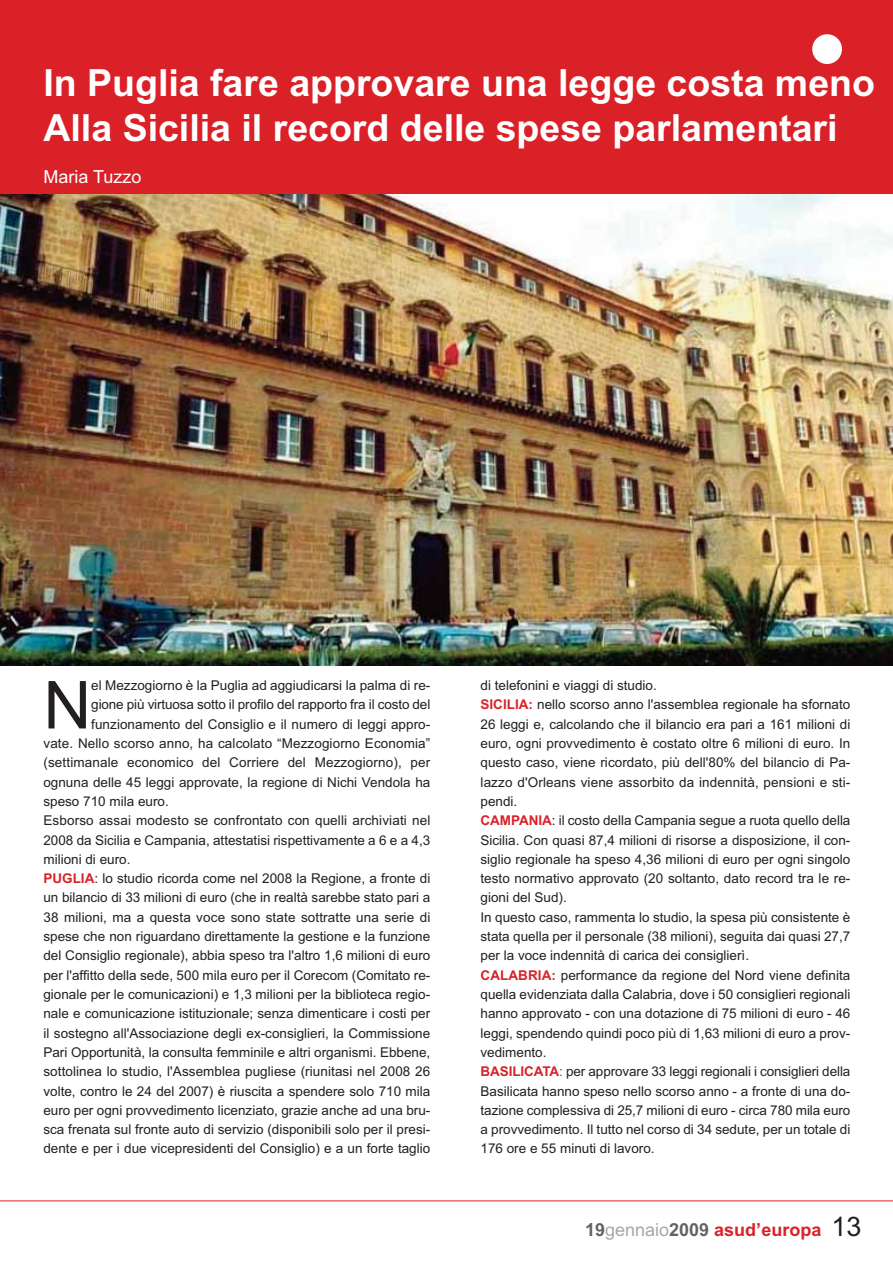
<style>
.page{position:relative;width:893px;height:1263px;background:#fff}
.page>*{position:absolute;margin:0;border:0;box-sizing:border-box;transform-origin:0 0}
.t1{font:66.15px "Arial";color:#231f20}
.t2{font:700 37.5px/45px "Arial";color:#fff}
.t3{font:700 18px "Arial";color:#da2128}
.t4{font:18px "Arial";color:#fff}
.t5{font:13.5px/19.4px "Arial";color:#231f20}
.s1{font-weight:700;color:#da2128}
.s2{color:#da2128}
.s3{color:#656262}
.s4{font-weight:400;color:#a9a7a6}
.s5{font-weight:400;font-size:27px;color:#231f20}
</style>
<div class="page">
<div style="left:0;top:0;width:892px;height:194px;background:#da2128"></div>
<hr style="left:0;top:1201px;width:892px;height:1px;background:#da2128">
<div style="left:812px;top:34px;width:30px;height:30px;background:#fff;border-radius:50%"></div>
<img style="left:0;top:194px;width:892px;height:472px">
<h2 class="t2" style="left:43px;top:64px;width:833px">In Puglia fare approvare una legge costa meno<br>Alla Sicilia il record delle spese parlamentari</h2>
<h3 class="t4" style="left:43px;top:171px;width:99px">Maria Tuzzo</h3>
<h1 class="t1" style="left:43px;top:681px;width:49px">N</h1>
<p class="t5" style="left:91px;top:677px;width:340px">el Mezzogiorno è la Puglia ad aggiudicarsi la palma di re-</p>
<p class="t5" style="left:91px;top:696px;width:340px">gione più virtuosa sotto il profilo del rapporto fra il costo del</p>
<p class="t5" style="left:91px;top:716px;width:340px">funzionamento del Consiglio e il numero di leggi appro-</p>
<p class="t5" style="left:43px;top:735px;width:388px">vate. Nello scorso anno, ha calcolato “Mezzogiorno Economia”</p>
<p class="t5" style="left:43px;top:754px;width:388px">(settimanale economico del Corriere del Mezzogiorno), per</p>
<p class="t5" style="left:43px;top:774px;width:388px">ognuna delle 45 leggi approvate, la regione di Nichi Vendola ha</p>
<p class="t5" style="left:43px;top:793px;width:127px">speso 710 mila euro.</p>
<p class="t5" style="left:43px;top:812px;width:388px">Esborso assai modesto se confrontato con quelli archiviati nel</p>
<p class="t5" style="left:43px;top:831px;width:388px">2008 da Sicilia e Campania, attestatisi rispettivamente a 6 e a 4,3</p>
<p class="t5" style="left:43px;top:851px;width:88px">milioni di euro.</p>
<p class="t5" style="left:43px;top:870px;width:388px"><span class="s1">PUGLIA</span>: lo studio ricorda come nel 2008 la Regione, a fronte di</p>
<p class="t5" style="left:43px;top:889px;width:388px">un bilancio di 33 milioni di euro (che in realtà sarebbe stato pari a</p>
<p class="t5" style="left:43px;top:909px;width:388px">38 milioni, ma a questa voce sono state sottratte una serie di</p>
<p class="t5" style="left:43px;top:928px;width:388px">spese che non riguardano direttamente la gestione e la funzione</p>
<p class="t5" style="left:43px;top:947px;width:388px">del Consiglio regionale), abbia speso tra l'altro 1,6 milioni di euro</p>
<p class="t5" style="left:43px;top:967px;width:388px">per l'affitto della sede, 500 mila euro per il Corecom (Comitato re-</p>
<p class="t5" style="left:43px;top:986px;width:388px">gionale per le comunicazioni) e 1,3 milioni per la biblioteca regio-</p>
<p class="t5" style="left:43px;top:1005px;width:388px">nale e comunicazione istituzionale; senza dimenticare i costi per</p>
<p class="t5" style="left:43px;top:1025px;width:388px">il sostegno all'Associazione degli ex-consiglieri, la Commissione</p>
<p class="t5" style="left:43px;top:1044px;width:388px">Pari Opportunità, la consulta femminile e altri organismi. Ebbene,</p>
<p class="t5" style="left:43px;top:1063px;width:388px">sottolinea lo studio, l'Assemblea pugliese (riunitasi nel 2008 26</p>
<p class="t5" style="left:43px;top:1082px;width:388px">volte, contro le 24 del 2007) è riuscita a spendere solo 710 mila</p>
<p class="t5" style="left:43px;top:1102px;width:388px">euro per ogni provvedimento licenziato, grazie anche ad una bru-</p>
<p class="t5" style="left:43px;top:1121px;width:388px">sca frenata sul fronte auto di servizio (disponibili solo per il presi-</p>
<p class="t5" style="left:43px;top:1140px;width:388px">dente e per i due vicepresidenti del Consiglio) e a un forte taglio</p>
<p class="t5" style="left:480px;top:677px;width:371px">di telefonini e viaggi di studio.<br><span class="s1">SICILIA:</span> nello scorso anno l'assemblea regionale ha sfornato 26 leggi e, calcolando che il bilancio era pari a 161 milioni di euro, ogni provvedimento è costato oltre 6 milioni di euro. In questo caso, viene ricordato, più dell'80% del bilancio di Pa&shy;lazzo d'Orleans viene assorbito da indennità, pensioni e sti&shy;pendi.<br><span class="s1">CAMPANIA</span>: il costo della Campania segue a ruota quello della Sicilia. Con quasi 87,4 milioni di risorse a disposizione, il con&shy;siglio regionale ha speso 4,36 milioni di euro per ogni singolo testo normativo approvato (20 soltanto, dato record tra le re&shy;gioni del Sud).<br>In questo caso, rammenta lo studio, la spesa più consistente è stata quella per il personale (38 milioni), seguita dai quasi 27,7 per la voce indennità di carica dei consiglierì.<br><span class="s1">CALABRIA:</span> performance da regione del Nord viene definita quella evidenziata dalla Calabria, dove i 50 consiglieri regionali hanno approvato - con una dotazione di 75 milioni di euro - 46 leggi, spendendo quindi poco più di 1,63 milioni di euro a prov&shy;vedimento.<br><span class="s1">BASILICATA</span><span class="s2">:</span> per approvare 33 leggi regionali i consiglieri della Basilicata hanno speso nello scorso anno - a fronte di una do&shy;tazione complessiva di 25,7 milioni di euro - circa 780 mila euro a provvedimento. Il tutto nel corso di 34 sedute, per un totale di 176 ore e 55 minuti di lavoro.</p>
<h3 class="t3" style="left:585px;top:1223px;width:278px"><span class="s3">19</span><span class="s4">gennaio</span><span class="s3">2009</span> asud’europa <span class="s5">13</span></h3>
</div>
